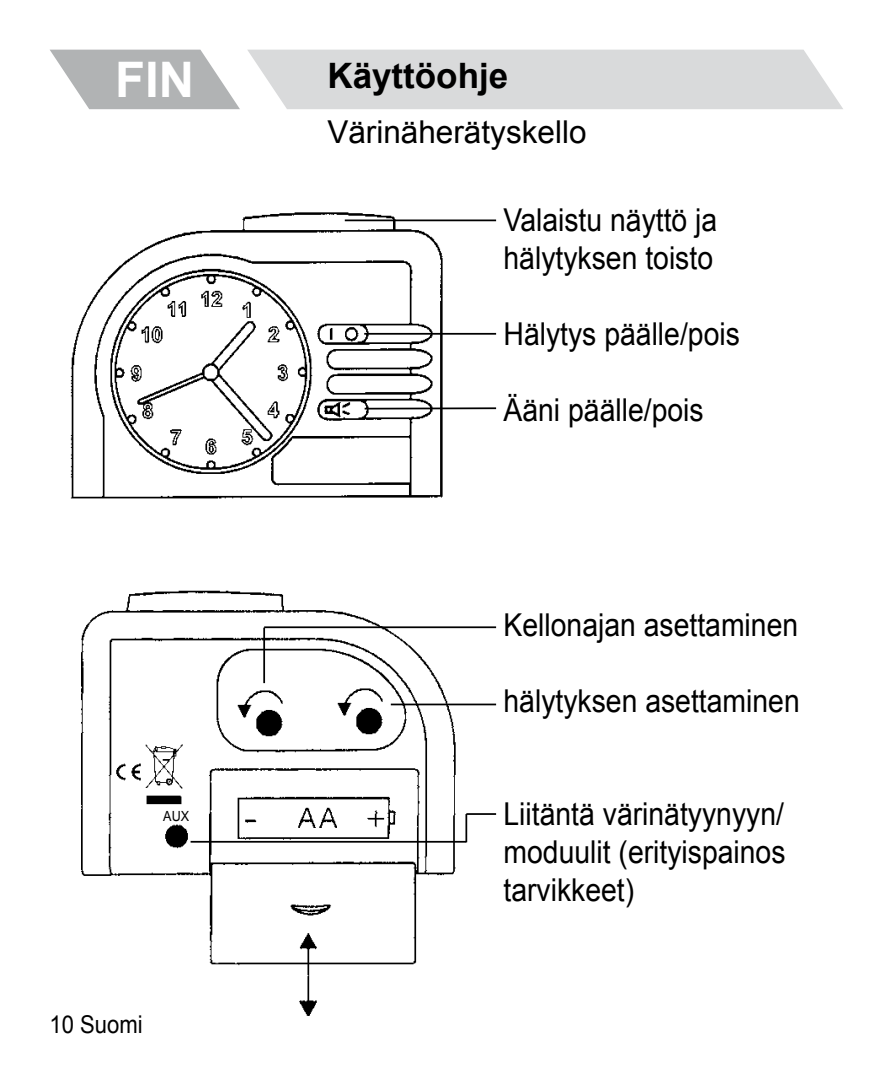
<style>
.page{position:relative;width:893px;height:1092px;background:#fff}
.page>*{position:absolute;margin:0;border:0;box-sizing:border-box;transform-origin:0 0}
.t1{font:700 49px "Arial";color:#fff}
.t2{font:700 35px "Arial";color:#000}
.t3{font:31.5px/37.8px "Arial";color:#000;scale:.9 1}
.t4{font:31.5px "Arial";color:#000}
.t5{font:24.5px "Arial";color:#000;scale:.9 1}
.t6{font:14px "Arial";color:#000;scale:.9 1}
</style>
<div class="page">
<svg style="left:50px;top:49px;width:793px;height:61px;background:#d6d7d8"></svg>
<img style="left:70px;top:212px;width:396px;height:287px">
<img style="left:81px;top:590px;width:385px;height:424px">
<div style="left:250px;top:679px;width:69px;height:60px;background:#fff"></div>
<img style="left:235px;top:685px;width:52px;height:53px">
<img style="left:335px;top:684px;width:52px;height:53px">
<img style="left:144px;top:742px;width:39px;height:62px">
<img style="left:115px;top:762px;width:27px;height:19px">
<hr style="left:263px;top:627px;width:2px;height:56px;background:#000">
<hr style="left:264px;top:626px;width:232px;height:2px;background:#000">
<hr style="left:191px;top:840px;width:275px;height:2px;background:#000">
<hr style="left:345px;top:219px;width:151px;height:2px;background:#000">
<hr style="left:365px;top:407px;width:131px;height:2px;background:#000">
<hr style="left:364px;top:333px;width:132px;height:1px;background:#000">
<hr style="left:391px;top:703px;width:105px;height:2px;background:#000">
<hr style="left:465px;top:814px;width:2px;height:28px;background:#000">
<hr style="left:466px;top:813px;width:30px;height:1px;background:#000">
<h1 class="t1" style="left:115px;top:47px;width:80px">FIN</h1>
<p class="t2" style="left:327px;top:52px;width:182px">Käyttöohje</p>
<p class="t4" style="left:327px;top:111px;width:261px">Värinäherätyskello</p>
<p class="t3" style="left:504px;top:202px;width:239px">Valaistu näyttö ja hälytyksen toisto</p>
<p class="t3" style="left:504px;top:315px;width:264px">Hälytys päälle/pois</p>
<p class="t3" style="left:504px;top:391px;width:224px">Ääni päälle/pois</p>
<p class="t3" style="left:504px;top:606px;width:329px">Kellonajan asettaminen</p>
<p class="t6" style="left:163px;top:807px;width:30px">AUX</p>
<p class="t5" style="left:50px;top:1008px;width:105px">10 Suomi</p>
<p class="t3" style="left:504px;top:682px;width:331px">hälytyksen asettaminen</p>
<p class="t3" style="left:504px;top:795px;width:315px;text-align:justify">Liitäntä värinätyynyyn/ moduulit (erityispainos tarvikkeet)</p>
</div>
